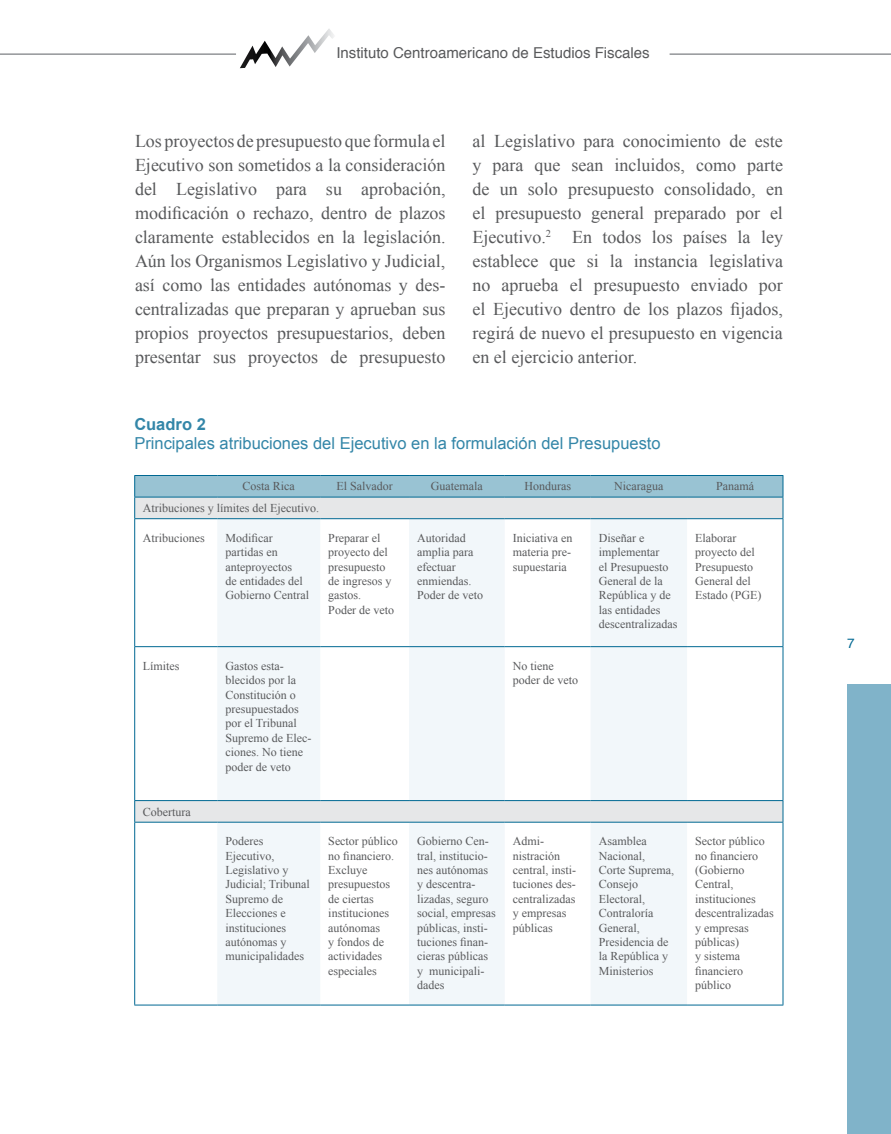
<style>
.page{position:relative;width:891px;height:1134px;background:#fff}
.page>*{position:absolute;margin:0;border:0;box-sizing:border-box;transform-origin:0 0}
.t1{font:18px/24px "Times New Roman";color:#58595b;text-align:justify}
.t2{font:16.5px "Arial";color:#3386a8}
.t3{font:700 16.5px "Arial";color:#3386a8}
.t4{font:15px "Helvetica";color:#58595b}
.t5{font:12px/14.4px "Times New Roman";color:#58595b}
</style>
<div class="page">
<div style="left:847px;top:684px;width:44px;height:450px;background:#80b3c9"></div>
<hr style="left:0;top:53px;width:236px;height:2px;background:#939598">
<hr style="left:670px;top:53px;width:221px;height:2px;background:#939598">
<svg style="left:240px;top:29px;width:94px;height:39px"></svg>
<svg style="left:135px;top:519px;width:648px;height:303px"></svg>
<svg style="left:217px;top:519px;width:470px;height:486px;fill:#f2f7fa"></svg>
<hr style="left:134px;top:475px;width:83px;height:1px;background:#006892">
<hr style="left:217px;top:475px;width:103px;height:1px;background:#006892">
<hr style="left:320px;top:475px;width:89px;height:1px;background:#006892">
<hr style="left:409px;top:475px;width:96px;height:1px;background:#006892">
<hr style="left:505px;top:475px;width:86px;height:1px;background:#006892">
<hr style="left:591px;top:475px;width:96px;height:1px;background:#006892">
<hr style="left:687px;top:475px;width:96px;height:1px;background:#006892">
<svg style="left:134px;top:476px;width:650px;height:42px;background:#bad1db"></svg>
<hr style="left:134px;top:519px;width:1px;height:127px;background:#006892">
<hr style="left:134px;top:647px;width:1px;height:153px;background:#006892">
<hr style="left:134px;top:518px;width:83px;height:1px;background:#006892">
<hr style="left:134px;top:646px;width:83px;height:1px;background:#006892">
<hr style="left:217px;top:518px;width:103px;height:1px;background:#006892">
<hr style="left:217px;top:646px;width:103px;height:1px;background:#006892">
<hr style="left:320px;top:518px;width:89px;height:1px;background:#006892">
<hr style="left:320px;top:646px;width:89px;height:1px;background:#006892">
<hr style="left:409px;top:518px;width:96px;height:1px;background:#006892">
<hr style="left:409px;top:646px;width:96px;height:1px;background:#006892">
<hr style="left:505px;top:518px;width:86px;height:1px;background:#006892">
<hr style="left:505px;top:646px;width:86px;height:1px;background:#006892">
<hr style="left:591px;top:518px;width:96px;height:1px;background:#006892">
<hr style="left:591px;top:646px;width:96px;height:1px;background:#006892">
<hr style="left:687px;top:518px;width:96px;height:1px;background:#006892">
<hr style="left:783px;top:519px;width:1px;height:127px;background:#006892">
<hr style="left:783px;top:647px;width:1px;height:153px;background:#006892">
<hr style="left:687px;top:646px;width:96px;height:1px;background:#006892">
<svg style="left:134px;top:801px;width:1px;height:21px"></svg>
<hr style="left:134px;top:800px;width:83px;height:1px;background:#006892">
<hr style="left:217px;top:800px;width:103px;height:1px;background:#006892">
<hr style="left:320px;top:800px;width:89px;height:1px;background:#006892">
<hr style="left:409px;top:800px;width:96px;height:1px;background:#006892">
<hr style="left:505px;top:800px;width:86px;height:1px;background:#006892">
<hr style="left:591px;top:800px;width:96px;height:1px;background:#006892">
<hr style="left:687px;top:800px;width:96px;height:1px;background:#006892">
<svg style="left:783px;top:801px;width:1px;height:21px"></svg>
<hr style="left:134px;top:823px;width:1px;height:182px;background:#006892">
<hr style="left:134px;top:822px;width:83px;height:1px;background:#006892">
<hr style="left:217px;top:822px;width:103px;height:1px;background:#006892">
<hr style="left:320px;top:822px;width:89px;height:1px;background:#006892">
<hr style="left:409px;top:822px;width:96px;height:1px;background:#006892">
<hr style="left:505px;top:822px;width:86px;height:1px;background:#006892">
<hr style="left:591px;top:822px;width:96px;height:1px;background:#006892">
<hr style="left:687px;top:822px;width:96px;height:1px;background:#006892">
<hr style="left:783px;top:823px;width:1px;height:182px;background:#006892">
<hr style="left:134px;top:1005px;width:83px;height:1px;background:#006892">
<hr style="left:217px;top:1005px;width:103px;height:1px;background:#006892">
<hr style="left:320px;top:1005px;width:89px;height:1px;background:#006892">
<hr style="left:409px;top:1005px;width:96px;height:1px;background:#006892">
<hr style="left:505px;top:1005px;width:86px;height:1px;background:#006892">
<hr style="left:591px;top:1005px;width:96px;height:1px;background:#006892">
<hr style="left:687px;top:1005px;width:96px;height:1px;background:#006892">
<p class="t4" style="left:336px;top:40px;width:315px">Instituto Centroamericano de Estudios Fiscales</p>
<p class="t1" style="left:135px;top:129px;width:312px">Los proyectos de presupuesto que formula el Ejecutivo son sometidos a la consideración del Legislativo para su aprobación, modificación o rechazo, dentro de plazos claramente establecidos en la legislación.<br>Aún los Organismos Legislativo y Judicial, así como las entidades autónomas y des&shy;centralizadas que preparan y aprueban sus propios proyectos presupuestarios, deben presentar sus proyectos de presupuesto</p>
<p class="t1" style="left:472px;top:129px;width:312px">al Legislativo para conocimiento de este y para que sean incluidos, como parte de un solo presupuesto consolidado, en el presupuesto general preparado por el Ejecutivo.<sup>2</sup> En todos los países la ley establece que si la instancia legislativa no aprueba el presupuesto enviado por el Ejecutivo dentro de los plazos fijados, regirá de nuevo el presupuesto en vigencia en el ejercicio anterior.</p>
<h2 class="t3" style="left:134px;top:414px;width:73px">Cuadro 2</h2>
<h2 class="t2" style="left:134px;top:434px;width:528px">Principales atribuciones del Ejecutivo en la formulación del Presupuesto</h2>
<p class="t5" style="left:243px;top:479px;width:54px">Costa Rica</p>
<p class="t5" style="left:336px;top:479px;width:58px">El Salvador</p>
<p class="t5" style="left:431px;top:479px;width:53px">Guatemala</p>
<p class="t5" style="left:524px;top:479px;width:48px">Honduras</p>
<p class="t5" style="left:614px;top:479px;width:51px">Nicaragua</p>
<p class="t5" style="left:716px;top:479px;width:39px">Panamá</p>
<p class="t5" style="left:143px;top:501px;width:178px">Atribuciones y límites del Ejecutivo.</p>
<p class="t5" style="left:143px;top:530px;width:63px">Atribuciones</p>
<p class="t5" style="left:225px;top:530px;width:85px">Modificar partidas en anteproyectos<br>de entidades del<br>Gobierno Central</p>
<p class="t5" style="left:328px;top:530px;width:67px">Preparar el proyecto del presupuesto de ingresos y gastos.<br>Poder de veto</p>
<p class="t5" style="left:417px;top:530px;width:67px">Autoridad amplia para efectuar enmiendas.<br>Poder de veto</p>
<p class="t5" style="left:513px;top:530px;width:61px">Iniciativa en materia pre&shy;supuestaria</p>
<p class="t5" style="left:599px;top:530px;width:80px">Diseñar e implementar<br>el Presupuesto<br>General de la<br>República y de las entidades descentralizadas</p>
<p class="t5" style="left:695px;top:530px;width:68px">Elaborar proyecto del<br>Presupuesto<br>General del<br>Estado (PGE)</p>
<p class="t5" style="left:143px;top:658px;width:38px">Límites</p>
<p class="t5" style="left:225px;top:658px;width:87px">Gastos esta&shy;blecidos por la<br>Constitución o presupuestados por el Tribunal<br>Supremo de Elec&shy;ciones. No tiene poder de veto</p>
<p class="t5" style="left:513px;top:658px;width:67px">No tiene poder de veto</p>
<p class="t5" style="left:143px;top:804px;width:49px">Cobertura</p>
<p class="t5" style="left:225px;top:834px;width:86px">Poderes<br>Ejecutivo,<br>Legislativo y<br>Judicial; Tribunal<br>Supremo de<br>Elecciones e instituciones autónomas y municipalidades</p>
<p class="t5" style="left:328px;top:834px;width:71px">Sector público no financiero.<br>Excluye presupuestos de ciertas instituciones autónomas<br>y fondos de actividades especiales</p>
<p class="t5" style="left:417px;top:834px;width:80px">Gobierno Cen&shy;tral, institucio&shy;nes autónomas y descentra&shy;lizadas, seguro social, empresas públicas, insti&shy;tuciones finan&shy;cieras públicas y municipali&shy;dades</p>
<p class="t5" style="left:513px;top:834px;width:65px">Admi&shy;nistración central, insti&shy;tuciones des&shy;centralizadas y empresas públicas</p>
<p class="t5" style="left:599px;top:834px;width:77px">Asamblea<br>Nacional,<br>Corte Suprema,<br>Consejo<br>Electoral,<br>Contraloría<br>General,<br>Presidencia de la República y<br>Ministerios</p>
<p class="t5" style="left:695px;top:834px;width:80px">Sector público no financiero (Gobierno<br>Central, instituciones descentralizadas y empresas públicas)<br>y sistema financiero público</p>
</div>
